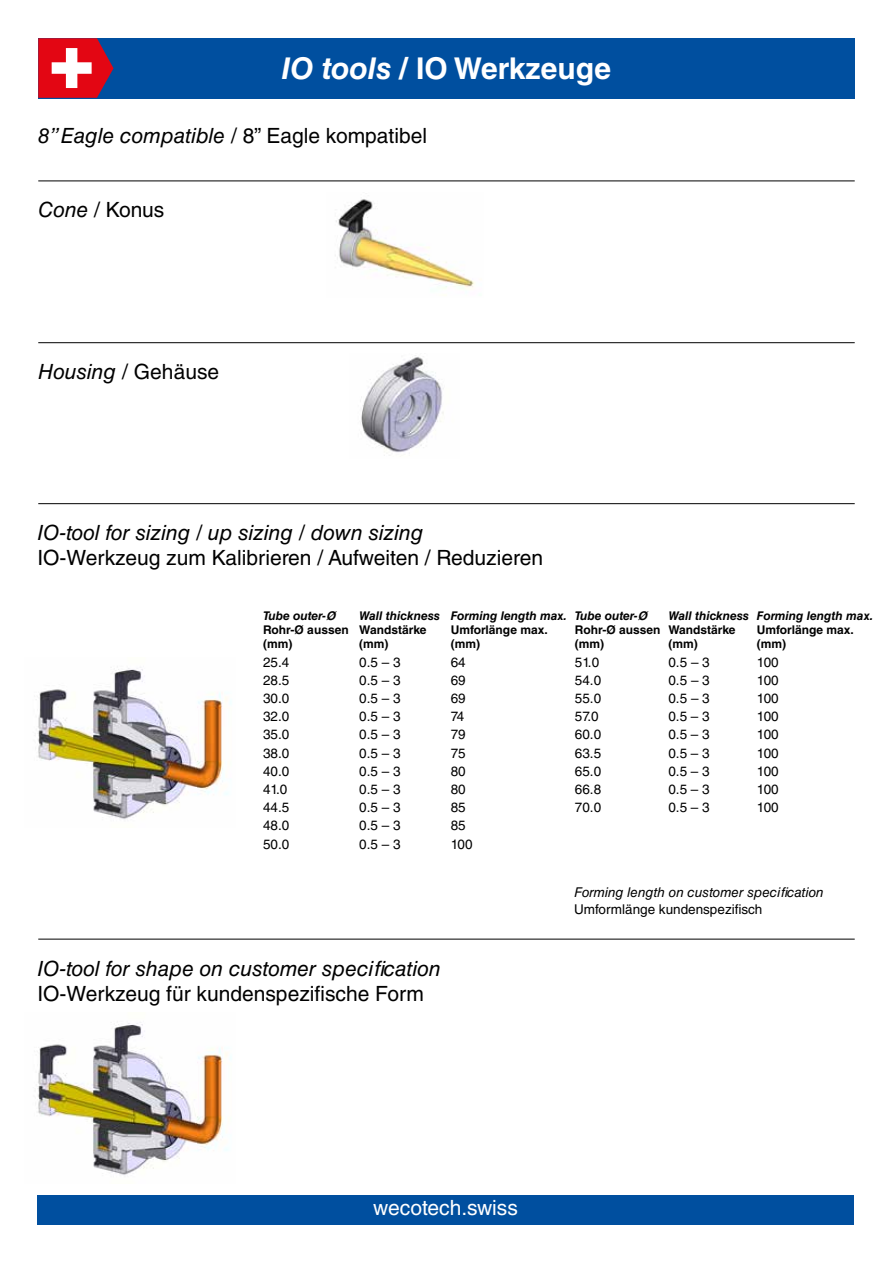
<style>
.page{position:relative;width:893px;height:1263px;background:#fff}
.page>*{position:absolute;margin:0;border:0;box-sizing:border-box;transform-origin:0 0}
.t1{font:700 30px "Helvetica LT Std";color:#fff}
.t2{font:21px "Helvetica LT Std";color:#000}
.t3{font:italic 21px "Helvetica LT Std";color:#000}
.t4{font:21px "Helvetica LT Std";color:#fff}
.t5{font:13.5px "Helvetica LT Std";color:#000}
.t6{font:italic 13.5px "Helvetica LT Std";color:#000}
.t7{font:700 12px/14.4px "Helvetica LT Std";color:#000}
.t8{font:italic 700 12px "Helvetica LT Std";color:#000}
.s1{font-style:italic}
.s2{font-style:normal}
</style>
<div class="page">
<div style="left:38px;top:38px;width:817px;height:61px;background:#004f9f"></div>
<svg style="left:38px;top:38px;width:76px;height:60px;background:#cb3a4d"></svg>
<hr style="left:38px;top:503px;width:817px;height:1px;background:#000">
<hr style="left:38px;top:939px;width:817px;height:1px;background:#000">
<hr style="left:38px;top:181px;width:817px;height:1px;background:#000">
<img style="left:335px;top:199px;width:140px;height:90px">
<hr style="left:38px;top:342px;width:817px;height:1px;background:#000">
<img style="left:360px;top:355px;width:84px;height:101px">
<div style="left:37px;top:1195px;width:817px;height:30px;background:#004f9f"></div>
<img style="left:38px;top:668px;width:193px;height:152px">
<img style="left:38px;top:1022px;width:193px;height:153px">
<h1 class="t1" style="left:282px;top:50px;width:331px"><span class="s1">IO tools</span> / IO Werkzeuge</h1>
<h2 class="t2" style="left:38px;top:123px;width:390px"><span class="s1">8” Eagle compatible</span> / 8” Eagle kompatibel</h2>
<h2 class="t3" style="left:38px;top:197px;width:128px">Cone / <span class="s2">Konus</span></h2>
<h2 class="t3" style="left:38px;top:360px;width:182px">Housing / <span class="s2">Gehäuse</span></h2>
<h2 class="t3" style="left:37px;top:520px;width:388px">IO-tool for sizing / up sizing / down sizing</h2>
<h2 class="t2" style="left:37px;top:545px;width:507px">IO-Werkzeug zum Kalibrieren / Aufweiten / Reduzieren</h2>
<p class="t8" style="left:263px;top:608px;width:74px">Tube outer-Ø</p>
<p class="t7" style="left:263px;top:622px;width:87px">Rohr-Ø aussen (mm)</p>
<p class="t8" style="left:359px;top:608px;width:82px">Wall thickness</p>
<p class="t7" style="left:359px;top:622px;width:69px">Wandstärke (mm)</p>
<p class="t8" style="left:451px;top:608px;width:118px">Forming length max.</p>
<p class="t7" style="left:451px;top:622px;width:99px">Umforlänge max. (mm)</p>
<p class="t8" style="left:575px;top:608px;width:74px">Tube outer-Ø</p>
<p class="t7" style="left:575px;top:622px;width:87px">Rohr-Ø aussen (mm)</p>
<p class="t8" style="left:668px;top:608px;width:82px">Wall thickness</p>
<p class="t7" style="left:668px;top:622px;width:69px">Wandstärke (mm)</p>
<p class="t8" style="left:757px;top:608px;width:118px">Forming length max.</p>
<p class="t7" style="left:757px;top:622px;width:99px">Umforlänge max. (mm)</p>
<p class="t5" style="left:263px;top:654px;width:28px">25.4</p>
<p class="t5" style="left:359px;top:654px;width:43px">0.5 – 3</p>
<p class="t5" style="left:451px;top:654px;width:17px">64</p>
<p class="t5" style="left:575px;top:654px;width:26px">51.0</p>
<p class="t5" style="left:668px;top:654px;width:43px">0.5 – 3</p>
<p class="t5" style="left:757px;top:654px;width:23px">100</p>
<p class="t5" style="left:263px;top:672px;width:28px">28.5</p>
<p class="t5" style="left:359px;top:672px;width:43px">0.5 – 3</p>
<p class="t5" style="left:451px;top:672px;width:17px">69</p>
<p class="t5" style="left:575px;top:672px;width:28px">54.0</p>
<p class="t5" style="left:668px;top:672px;width:43px">0.5 – 3</p>
<p class="t5" style="left:757px;top:672px;width:23px">100</p>
<p class="t5" style="left:263px;top:690px;width:28px">30.0</p>
<p class="t5" style="left:359px;top:690px;width:43px">0.5 – 3</p>
<p class="t5" style="left:451px;top:690px;width:17px">69</p>
<p class="t5" style="left:575px;top:690px;width:28px">55.0</p>
<p class="t5" style="left:668px;top:690px;width:43px">0.5 – 3</p>
<p class="t5" style="left:757px;top:690px;width:23px">100</p>
<p class="t5" style="left:263px;top:709px;width:28px">32.0</p>
<p class="t5" style="left:359px;top:709px;width:43px">0.5 – 3</p>
<p class="t5" style="left:451px;top:709px;width:15px">74</p>
<p class="t5" style="left:575px;top:709px;width:25px">57.0</p>
<p class="t5" style="left:668px;top:709px;width:43px">0.5 – 3</p>
<p class="t5" style="left:757px;top:709px;width:23px">100</p>
<p class="t5" style="left:263px;top:727px;width:28px">35.0</p>
<p class="t5" style="left:359px;top:727px;width:43px">0.5 – 3</p>
<p class="t5" style="left:451px;top:727px;width:17px">79</p>
<p class="t5" style="left:575px;top:727px;width:28px">60.0</p>
<p class="t5" style="left:668px;top:727px;width:43px">0.5 – 3</p>
<p class="t5" style="left:757px;top:727px;width:23px">100</p>
<p class="t5" style="left:263px;top:745px;width:28px">38.0</p>
<p class="t5" style="left:359px;top:745px;width:43px">0.5 – 3</p>
<p class="t5" style="left:451px;top:745px;width:17px">75</p>
<p class="t5" style="left:575px;top:745px;width:28px">63.5</p>
<p class="t5" style="left:668px;top:745px;width:43px">0.5 – 3</p>
<p class="t5" style="left:757px;top:745px;width:23px">100</p>
<p class="t5" style="left:263px;top:763px;width:28px">40.0</p>
<p class="t5" style="left:359px;top:763px;width:43px">0.5 – 3</p>
<p class="t5" style="left:451px;top:763px;width:17px">80</p>
<p class="t5" style="left:575px;top:763px;width:28px">65.0</p>
<p class="t5" style="left:668px;top:763px;width:43px">0.5 – 3</p>
<p class="t5" style="left:757px;top:763px;width:23px">100</p>
<p class="t5" style="left:263px;top:781px;width:26px">41.0</p>
<p class="t5" style="left:359px;top:781px;width:43px">0.5 – 3</p>
<p class="t5" style="left:451px;top:781px;width:17px">80</p>
<p class="t5" style="left:575px;top:781px;width:28px">66.8</p>
<p class="t5" style="left:668px;top:781px;width:43px">0.5 – 3</p>
<p class="t5" style="left:757px;top:781px;width:23px">100</p>
<p class="t5" style="left:263px;top:800px;width:28px">44.5</p>
<p class="t5" style="left:359px;top:800px;width:43px">0.5 – 3</p>
<p class="t5" style="left:451px;top:800px;width:17px">85</p>
<p class="t5" style="left:575px;top:800px;width:28px">70.0</p>
<p class="t5" style="left:668px;top:800px;width:43px">0.5 – 3</p>
<p class="t5" style="left:757px;top:800px;width:23px">100</p>
<p class="t5" style="left:263px;top:818px;width:28px">48.0</p>
<p class="t5" style="left:359px;top:818px;width:43px">0.5 – 3</p>
<p class="t5" style="left:451px;top:818px;width:17px">85</p>
<p class="t5" style="left:263px;top:836px;width:28px">50.0</p>
<p class="t5" style="left:359px;top:836px;width:43px">0.5 – 3</p>
<p class="t5" style="left:451px;top:836px;width:23px">100</p>
<h2 class="t3" style="left:37px;top:956px;width:405px">IO-tool for shape on customer specification</h2>
<h2 class="t2" style="left:37px;top:981px;width:388px">IO-Werkzeug für kundenspezifische Form</h2>
<p class="t6" style="left:574px;top:885px;width:251px">Forming length on customer specification</p>
<p class="t5" style="left:574px;top:901px;width:190px">Umformlänge kundenspezifisch</p>
<h2 class="t4" style="left:373px;top:1196px;width:146px">wecotech.swiss</h2>
</div>
